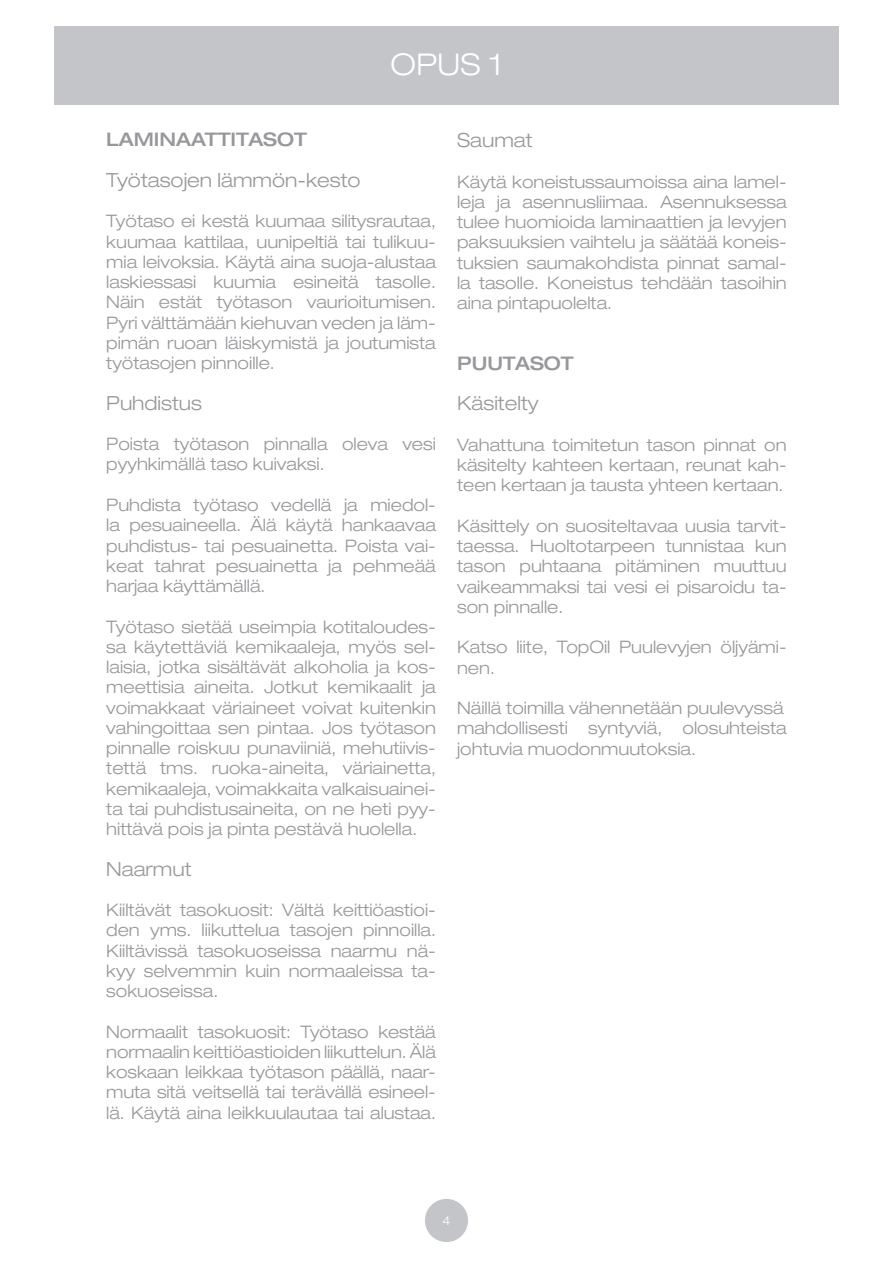
<style>
.page{position:relative;width:893px;height:1263px;background:#fff}
.page>*{position:absolute;margin:0;border:0;box-sizing:border-box;transform-origin:0 0}
.t1{font:300 expanded 30px "Helvetica Neue";color:#fff}
.t2{font:300 expanded 19.5px "Helvetica Neue";color:#98989c}
.t3{font:500 expanded 18.75px "Helvetica Neue";color:#98989c}
.t4{font:300 expanded 17.25px/20.2px "Helvetica Neue";color:#98989c;text-align:justify}
.t5{font:300 expanded 12px "Helvetica Neue";color:#fff}
</style>
<div class="page">
<div style="left:54px;top:26px;width:785px;height:78px;background:#c3c5c8"></div>
<div style="left:424px;top:1198px;width:45px;height:45px;background:#c3c5c8;border-radius:50%"></div>
<div style="left:423px;top:1197px;width:47px;height:46px;border:2px solid #fff;border-radius:50%"></div>
<h1 class="t1" style="left:391px;top:46px;width:113px">OPUS 1</h1>
<p class="t3" style="left:106px;top:128px;width:202px">LAMINAATTITASOT</p>
<p class="t2" style="left:106px;top:168px;width:256px">Työtasojen lämmön-kesto</p>
<p class="t4" style="left:106px;top:211px;width:331px">Työtaso ei kestä kuumaa silitysrautaa, kuumaa kattilaa, uunipeltiä tai tulikuu&shy;mia leivoksia. Käytä aina suoja-alustaa laskiessasi kuumia esineitä tasolle.<br>Näin estät työtason vaurioitumisen.<br>Pyri välttämään kiehuvan veden ja läm&shy;pimän ruoan läiskymistä ja joutumista työtasojen pinnoille.</p>
<p class="t2" style="left:106px;top:391px;width:97px">Puhdistus</p>
<p class="t4" style="left:106px;top:434px;width:331px">Poista työtason pinnalla oleva vesi pyyhkimällä taso kuivaksi.</p>
<p class="t4" style="left:106px;top:494px;width:331px">Puhdista työtaso vedellä ja miedol&shy;la pesuaineella. Älä käytä hankaavaa puhdistus- tai pesuainetta. Poista vai&shy;keat tahrat pesuainetta ja pehmeää harjaa käyttämällä.</p>
<p class="t4" style="left:106px;top:616px;width:331px">Työtaso sietää useimpia kotitaloudes&shy;sa käytettäviä kemikaaleja, myös sel&shy;laisia, jotka sisältävät alkoholia ja kos&shy;meettisia aineita. Jotkut kemikaalit ja voimakkaat väriaineet voivat kuitenkin vahingoittaa sen pintaa. Jos työtason pinnalle roiskuu punaviiniä, mehutiivis&shy;tettä tms. ruoka-aineita, väriainetta, kemikaaleja, voimakkaita valkaisuainei&shy;ta tai puhdistusaineita, on ne heti pyy&shy;hittävä pois ja pinta pestävä huolella.</p>
<p class="t2" style="left:106px;top:857px;width:87px">Naarmut</p>
<p class="t4" style="left:106px;top:899px;width:331px">Kiiltävät tasokuosit: Vältä keittiöastioi&shy;den yms. liikuttelua tasojen pinnoilla.<br>Kiiltävissä tasokuoseissa naarmu nä&shy;kyy selvemmin kuin normaaleissa ta&shy;sokuoseissa.</p>
<p class="t4" style="left:106px;top:1021px;width:331px">Normaalit tasokuosit: Työtaso kestää normaalin keittiöastioiden liikuttelun. Älä koskaan leikkaa työtason päällä, naar&shy;muta sitä veitsellä tai terävällä esineel&shy;lä. Käytä aina leikkuulautaa tai alustaa.</p>
<p class="t2" style="left:457px;top:128px;width:77px">Saumat</p>
<p class="t4" style="left:457px;top:171px;width:331px">Käytä koneistussaumoissa aina lamel&shy;leja ja asennusliimaa. Asennuksessa tulee huomioida laminaattien ja levyjen paksuuksien vaihtelu ja säätää koneis&shy;tuksien saumakohdista pinnat samal&shy;la tasolle. Koneistus tehdään tasoihin aina pintapuolelta.</p>
<p class="t3" style="left:457px;top:351px;width:118px">PUUTASOT</p>
<p class="t2" style="left:457px;top:392px;width:83px">Käsitelty</p>
<p class="t4" style="left:457px;top:434px;width:331px">Vahattuna toimitetun tason pinnat on käsitelty kahteen kertaan, reunat kah&shy;teen kertaan ja tausta yhteen kertaan.</p>
<p class="t4" style="left:457px;top:515px;width:331px">Käsittely on suositeltavaa uusia tarvit&shy;taessa. Huoltotarpeen tunnistaa kun tason puhtaana pitäminen muuttuu vaikeammaksi tai vesi ei pisaroidu ta&shy;son pinnalle.</p>
<p class="t4" style="left:457px;top:637px;width:331px">Katso liite, TopOil Puulevyjen öljyämi&shy;nen.</p>
<p class="t4" style="left:457px;top:698px;width:328px">Näillä toimilla vähennetään puulevyssä</p>
<p class="t4" style="left:457px;top:718px;width:331px">mahdollisesti syntyviä, olosuhteista johtuvia muodonmuutoksia.</p>
<p class="t5" style="left:442px;top:1214px;width:10px">4</p>
</div>
